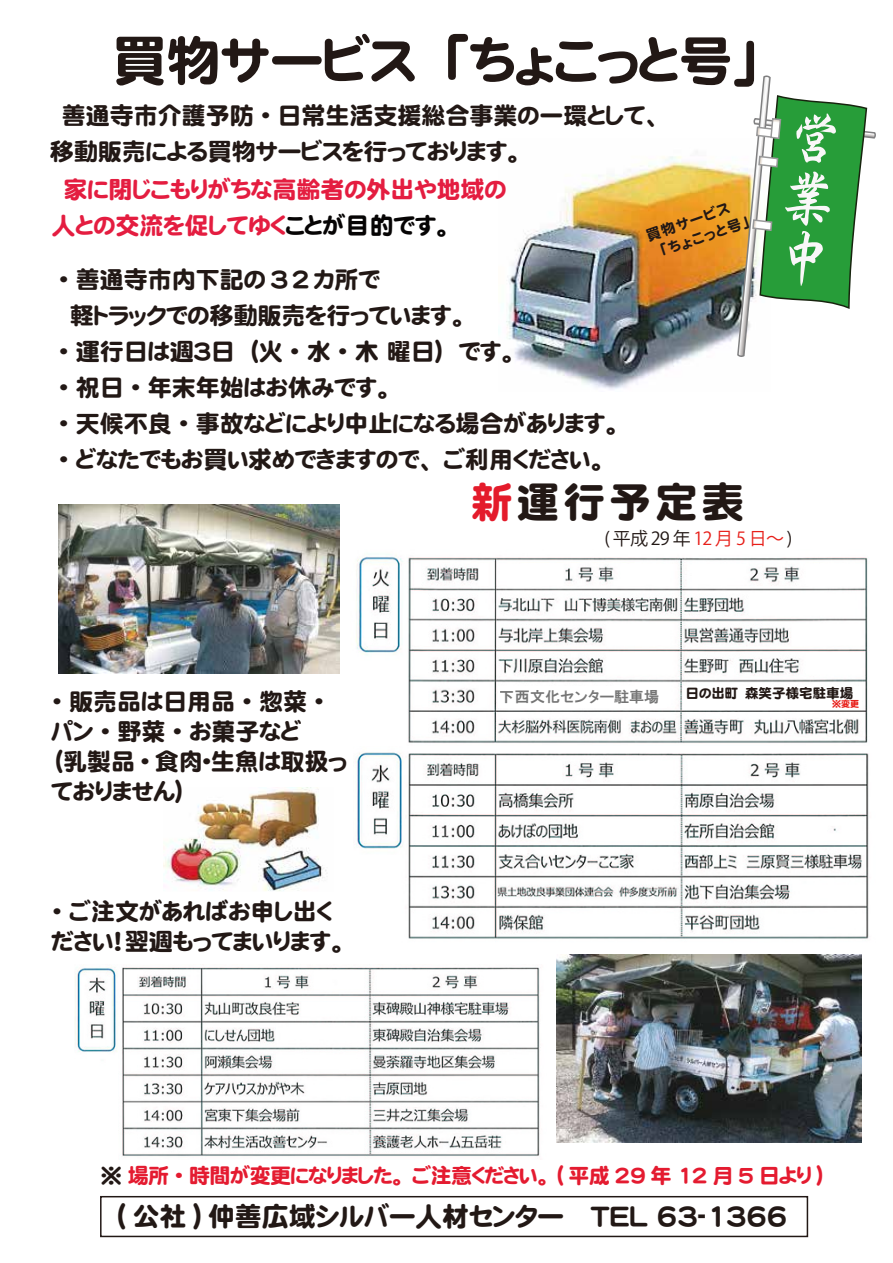
<style>
.page{position:relative;width:893px;height:1263px;background:#fff}
.page>*{position:absolute;margin:0;border:0;box-sizing:border-box;transform-origin:0 0}
.t1{font:54px "DF Maru Gothic SB WING RKSJ H";color:#221815}
.t2{font:42px "DF Maru Gothic SB WING RKSJ H";letter-spacing:.1em;color:#221815}
.t3{font:27px "DF Maru Gothic SB WING RKSJ H";color:#221815}
.t4{font:24px/36px "DF Maru Gothic SB WING RKSJ H";color:#221815}
.t5{font:24px/36px "DF Maru Gothic SB WING RKSJ H";color:#e41d40}
.t6{font:21px "DF Maru Gothic SB WING RKSJ H";letter-spacing:-.025em;color:#e41b30}
.t7{font:18px "Koz Go Pr 6 N";letter-spacing:.16em;color:#221815}
.t8{font:15px "HGP Gothic E";color:#666}
.t9{font:14.55px/18.9px "DF Maru Gothic SB WING RKSJ H";color:#221815}
.t10{font:13.5px "DF Maru Gothic SB WING RKSJ H";color:#221815}
.t11{font:9px "DF Maru Gothic SB WING RKSJ H";color:#e71f19}
.s1{color:#060404}
.s2{color:#e41b2b}
.s3{color:#e71f19}
.s4{color:#221815}
</style>
<div class="page">
<img style="left:59px;top:505px;width:280px;height:168px">
<img style="left:557px;top:954px;width:304px;height:189px">
<img style="left:356px;top:554px;width:512px;height:189px">
<img style="left:354px;top:752px;width:515px;height:187px">
<img style="left:75px;top:967px;width:465px;height:190px">
<img style="left:506px;top:156px;width:230px;height:234px">
<img style="left:164px;top:788px;width:162px;height:103px">
<div style="left:100px;top:1196px;width:708px;height:41px;border:2px solid #221815"></div>
<div style="left:498px;top:686px;width:169px;height:21px;background:#fff"></div>
<div style="left:683px;top:686px;width:178px;height:24px;background:#fff"></div>
<svg style="left:736px;top:76px;width:140px;height:281px"></svg>
<h1 class="t1" style="left:113px;top:33px;width:648px">買物サービス「ちょこっと号」</h1>
<p class="t4" style="left:50px;top:98px;width:609px">　善通寺市介護予防・日常生活支援総合事業の一環として、移動販売による買物サービスを行っております。</p>
<p class="t5" style="left:52px;top:172px;width:456px;text-indent:12px">家に閉じこもりがちな高齢者の外出や地域の人との交流を促してゆく<span class="s1">ことが目的です。</span></p>
<p class="t4" style="left:58px;top:262px;width:561px">・善通寺市内下記の３２カ所で<br>　軽トラックでの移動販売を行っています。<br>・運行日は週３日（火・水・木 曜日）です。<br>・祝日・年末年始はお休みです。<br>・天候不良・事故などにより中止になる場合があります。・どなたでもお買い求めできますので、ご利用ください。</p>
<p class="t9" style="left:644px;top:228px;width:103px;rotate:-19deg">買物サービス<br>　「ちょこっと号」</p>
<h2 class="t2" style="left:471px;top:481px;width:274px"><span class="s2">新</span>運行予定表</h2>
<p class="t4" style="left:51px;top:687px;width:297px;line-height:30px">・販売品は日用品・惣菜・パン・野菜・お菓子など<br>（乳製品・食肉･生魚は取扱っておりません）</p>
<p class="t4" style="left:51px;top:897px;width:293px;line-height:30px">・ご注文があればお申し出ください！翌週もってまいります。</p>
<p class="t7" style="left:604px;top:528px;width:189px">(平成29年<span class="s3">12月5日～</span>)</p>
<p class="t10" style="left:685px;top:686px;width:169px">日の出町　森笑子様宅駐車場</p>
<p class="t8" style="left:500px;top:689px;width:161px">下西文化センター駐車場</p>
<p class="t11" style="left:832px;top:699px;width:28px">※変更</p>
<p class="t6" style="left:101px;top:1165px;width:723px"><span class="s4">※</span> 場所・時間が変更になりました。ご注意ください。 ( 平成 29 年 12 月 5 日より )</p>
<p class="t3" style="left:118px;top:1203px;width:671px">( 公社 ) 仲善広域シルバー人材センター　　TEL 63-1366</p>
</div>
